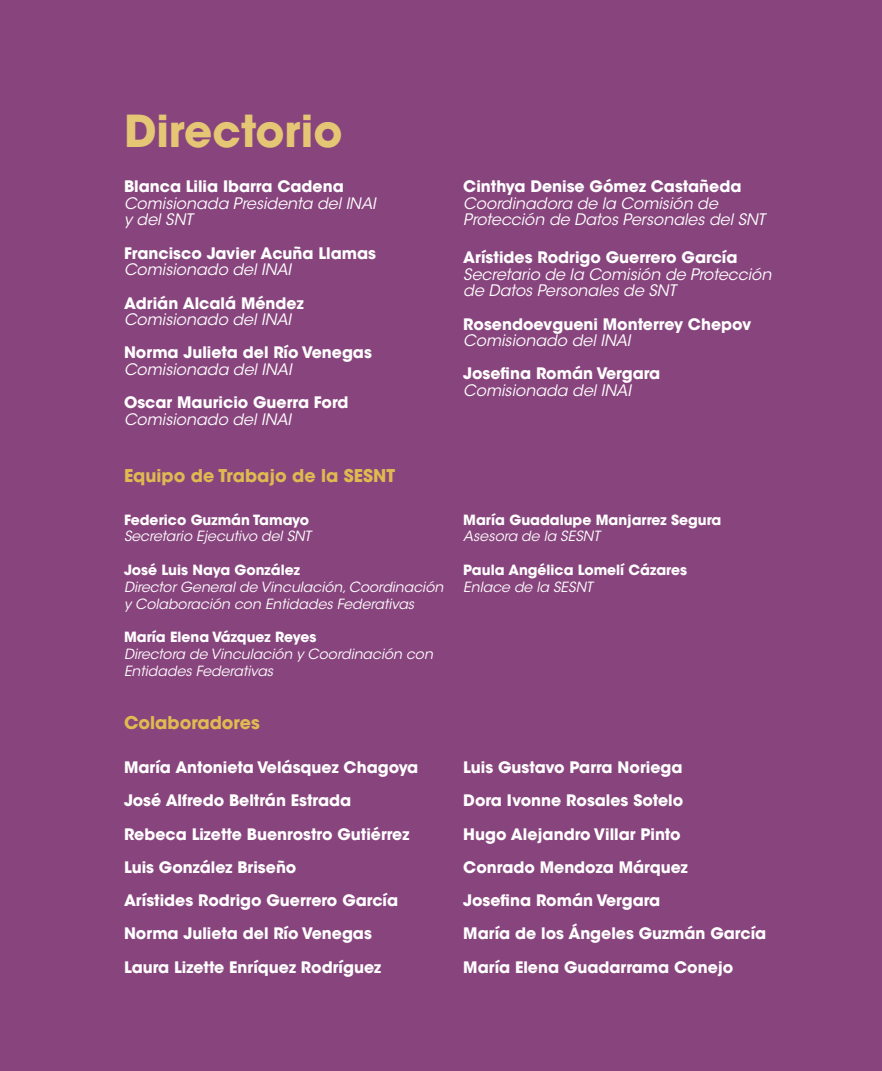
<style>
.page{position:relative;width:882px;height:1071px;background:#88457d}
.page>*{position:absolute;margin:0;border:0;box-sizing:border-box;transform-origin:0 0}
.Títulos{font:700 43.75px "ITC Avant Garde Std";color:#e5c674}
.t1{font:700 17.5px "ITC Avant Garde Std";color:#deba51}
.t2{font:700 17.5px "ITC Avant Garde Std";color:#dfbb51}
.t3{font:700 15.75px "ITC Avant Garde Std";color:#fff}
.t4{font:italic 15.75px/16.6px "ITC Avant Garde Std";color:#fff}
.t5{font:italic 14px/16.8px "ITC Avant Garde Std";color:#fff}
.t6{font:700 14px "ITC Avant Garde Std";color:#fff}
</style>
<div class="page">
<p class="Títulos" style="left:124px;top:103px;width:220px">Directorio</p>
<p class="t3" style="left:124px;top:176px;width:221px">Blanca Lilia Ibarra Cadena</p>
<p class="t4" style="left:124px;top:195px;width:253px">Comisionada Presidenta del INAI</p>
<p class="t4" style="left:124px;top:212px;width:70px">y del SNT</p>
<p class="t3" style="left:124px;top:243px;width:253px">Francisco Javier Acuña Llamas</p>
<p class="t4" style="left:124px;top:262px;width:169px">Comisionado del INAI</p>
<p class="t3" style="left:124px;top:293px;width:181px">Adrián Alcalá Méndez</p>
<p class="t4" style="left:124px;top:312px;width:169px">Comisionado del INAI</p>
<p class="t3" style="left:124px;top:342px;width:249px">Norma Julieta del Río Venegas</p>
<p class="t4" style="left:124px;top:361px;width:169px">Comisionada del INAI</p>
<p class="t3" style="left:124px;top:392px;width:226px">Oscar Mauricio Guerra Ford</p>
<p class="t4" style="left:124px;top:411px;width:169px">Comisionado del INAI</p>
<p class="t1" style="left:124px;top:464px;width:273px">Equipo de Trabajo de la SESNT</p>
<p class="t6" style="left:124px;top:510px;width:187px">Federico Guzmán Tamayo</p>
<p class="t5" style="left:124px;top:528px;width:189px">Secretario Ejecutivo del SNT</p>
<p class="t6" style="left:124px;top:561px;width:177px">José Luis Naya González</p>
<p class="t5" style="left:124px;top:579px;width:321px">Director General de Vinculación, Coordinación y Colaboración con Entidades Federativas</p>
<p class="t6" style="left:124px;top:628px;width:194px">María Elena Vázquez Reyes</p>
<p class="t5" style="left:124px;top:646px;width:310px">Directora de Vinculación y Coordinación con</p>
<p class="t5" style="left:124px;top:663px;width:151px">Entidades Federativas</p>
<p class="t2" style="left:124px;top:711px;width:137px">Colaboradores</p>
<p class="t3" style="left:124px;top:757px;width:296px">María Antonieta Velásquez Chagoya</p>
<p class="t3" style="left:124px;top:790px;width:229px">José Alfredo Beltrán Estrada</p>
<p class="t3" style="left:124px;top:824px;width:287px">Rebeca Lizette Buenrostro Gutiérrez</p>
<p class="t3" style="left:124px;top:857px;width:174px">Luis González Briseño</p>
<p class="t3" style="left:124px;top:890px;width:276px">Arístides Rodrigo Guerrero García</p>
<p class="t3" style="left:124px;top:923px;width:249px">Norma Julieta del Río Venegas</p>
<p class="t3" style="left:124px;top:957px;width:259px">Laura Lizette Enríquez Rodríguez</p>
<p class="t3" style="left:463px;top:176px;width:280px">Cinthya Denise Gómez Castañeda</p>
<p class="t4" style="left:463px;top:195px;width:256px">Coordinadora de la Comisión de</p>
<p class="t4" style="left:463px;top:212px;width:303px">Protección de Datos Personales del SNT</p>
<p class="t3" style="left:463px;top:247px;width:276px">Arístides Rodrigo Guerrero García</p>
<p class="t4" style="left:463px;top:266px;width:310px">Secretario de la Comisión de Protección de Datos Personales de SNT</p>
<p class="t3" style="left:463px;top:314px;width:290px">Rosendoevgueni Monterrey Chepov</p>
<p class="t4" style="left:463px;top:333px;width:169px">Comisionado del INAI</p>
<p class="t3" style="left:463px;top:363px;width:199px">Josefina Román Vergara</p>
<p class="t4" style="left:463px;top:382px;width:169px">Comisionada del INAI</p>
<p class="t6" style="left:463px;top:510px;width:260px">María Guadalupe Manjarrez Segura</p>
<p class="t5" style="left:463px;top:528px;width:138px">Asesora de la SESNT</p>
<p class="t6" style="left:463px;top:561px;width:225px">Paula Angélica Lomelí Cázares</p>
<p class="t5" style="left:463px;top:579px;width:131px">Enlace de la SESNT</p>
<p class="t3" style="left:463px;top:757px;width:221px">Luis Gustavo Parra Noriega</p>
<p class="t3" style="left:463px;top:790px;width:221px">Dora Ivonne Rosales Sotelo</p>
<p class="t3" style="left:463px;top:824px;width:219px">Hugo Alejandro Villar Pinto</p>
<p class="t3" style="left:463px;top:857px;width:226px">Conrado Mendoza Márquez</p>
<p class="t3" style="left:463px;top:890px;width:199px">Josefina Román Vergara</p>
<p class="t3" style="left:463px;top:923px;width:304px">María de los Ángeles Guzmán García</p>
<p class="t3" style="left:463px;top:957px;width:272px">María Elena Guadarrama Conejo</p>
</div>
